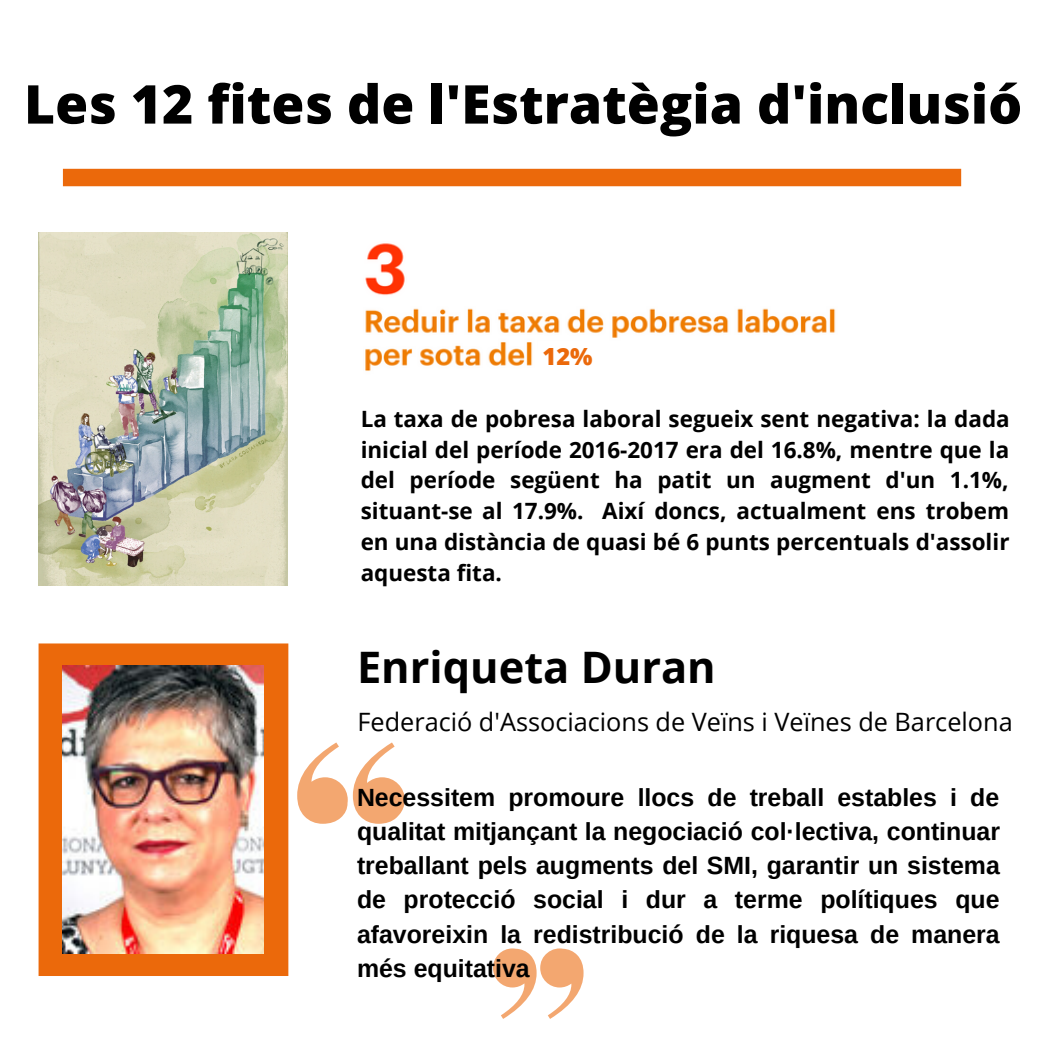
<style>
.page{position:relative;width:1050px;height:1050px;background:#fff}
.page>*{position:absolute;margin:0;border:0;box-sizing:border-box;transform-origin:0 0}
.t1{font:800 53.55px "Open Sans";color:#000}
.t2{font:700 43.4px "Open Sans";color:#000}
.t3{font:25.2px "Open Sans";color:#000}
.t4{font:700 24.85px/34.1px "Arimo";color:#000;text-align:justify}
.t5{font:800 23.62px "Open Sans";color:#eb690b}
.t6{font:700 22.4px/30.8px "Open Sans";color:#000;text-align:justify}
</style>
<div class="page">
<img style="left:39px;top:233px;width:249px;height:353px">
<div style="left:63px;top:169px;width:898px;height:17px;background:#eb690b"></div>
<div style="left:39px;top:643px;width:249px;height:333px;background:#eb690b"></div>
<svg style="left:297px;top:742px;width:108px;height:82px"></svg>
<svg style="left:493px;top:948px;width:91px;height:71px"></svg>
<img style="left:63px;top:666px;width:201px;height:287px">
<img style="left:365px;top:243px;width:471px;height:128px">
<div style="left:538px;top:342px;width:59px;height:40px;background:#fff"></div>
<h1 class="t1" style="left:24px;top:66px;width:1000px">Les 12 fites de l'Estratègia d'inclusió</h1>
<p class="t5" style="left:543px;top:339px;width:52px">12%</p>
<p class="t6" style="left:361px;top:403px;width:651px">La taxa de pobresa laboral segueix sent negativa: la dada inicial del període 2016-2017 era del 16.8%, mentre que la del període següent ha patit un augment d'un 1.1%, situant-se al 17.9%. Així doncs, actualment ens trobem en una distància de quasi bé 6 punts percentuals d'assolir aquesta fita.</p>
<h2 class="t2" style="left:357px;top:637px;width:360px">Enriqueta Duran</h2>
<p class="t3" style="left:358px;top:704px;width:657px">Federació d'Associacions de Veïns i Veïnes de Barcelona</p>
<p class="t4" style="left:357px;top:780px;width:645px">Necessitem promoure llocs de treball estables i de qualitat mitjançant la negociació col·lectiva, continuar treballant pels augments del SMI, garantir un sistema de protecció social i dur a terme polítiques que afavoreixin la redistribució de la riquesa de manera més equitativa</p>
</div>
